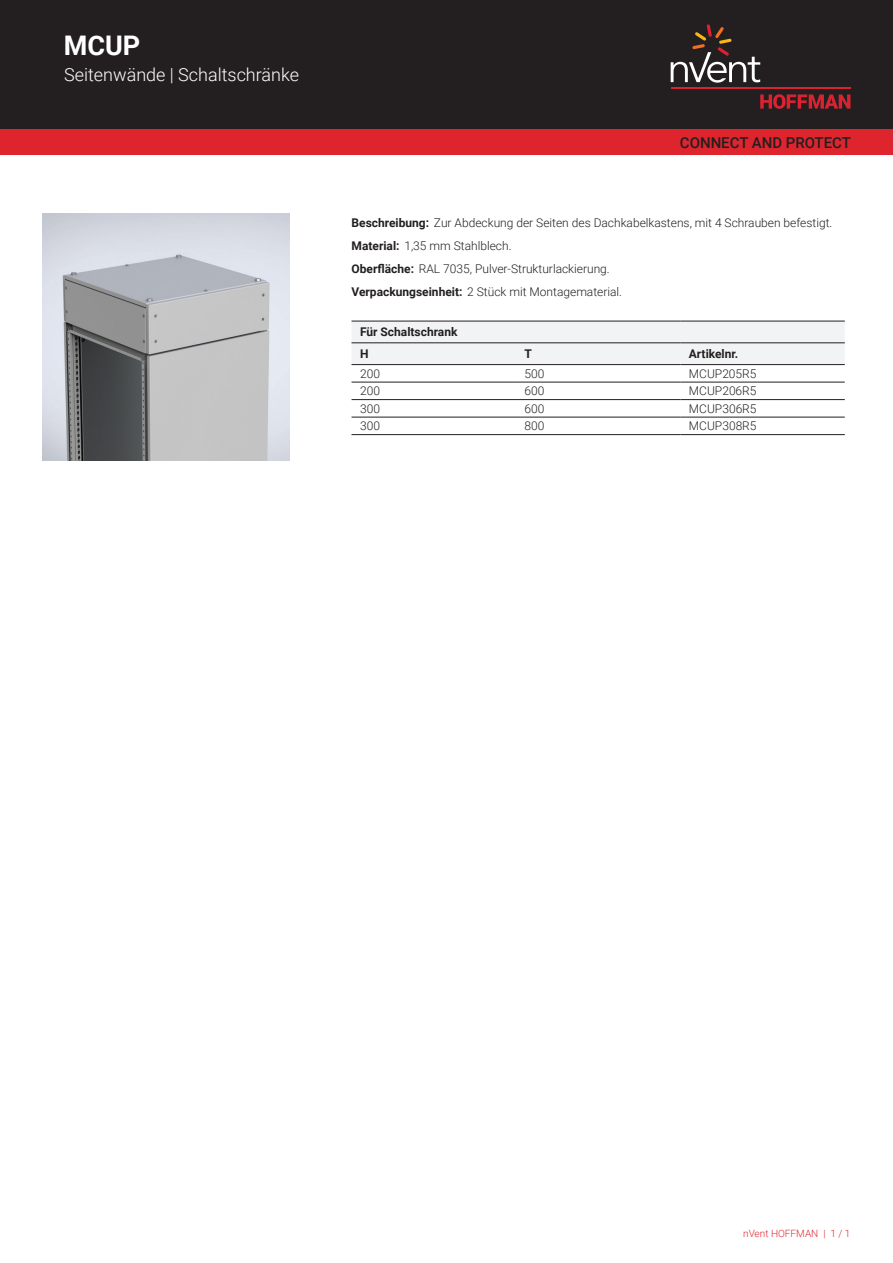
<style>
.page{position:relative;width:893px;height:1263px;background:#fff}
.page>*{position:absolute;margin:0;border:0;box-sizing:border-box;transform-origin:0 0}
.t1{font:700 27px "Roboto";color:#fff}
.t2{font:300 18px "Roboto";color:#fff}
.t3{font:500 15px "Roboto";color:#231f20}
.t4{font:300 12px/23px "Roboto";color:#231f20}
.t5{font:700 12px/21.8px "Roboto";color:#231f20}
.t6{font:300 10.05px "Roboto";color:#de252e}
.s1{font-weight:700}
</style>
<div class="page">
<div style="left:0;top:0;width:893px;height:129px;background:#231f20"></div>
<svg style="left:760px;top:94px;width:90px;height:15px"></svg>
<hr style="left:671px;top:88px;width:179px;height:1px;background:#db2230">
<svg style="left:671px;top:24px;width:89px;height:59px"></svg>
<div style="left:0;top:129px;width:893px;height:26px;background:#de252e"></div>
<div style="left:351px;top:322px;width:494px;height:42px;background:#f2f3f4"></div>
<hr style="left:351px;top:321px;width:165px;height:1px;background:#231f20">
<hr style="left:516px;top:321px;width:164px;height:1px;background:#231f20">
<hr style="left:680px;top:321px;width:165px;height:1px;background:#231f20">
<hr style="left:351px;top:382px;width:165px;height:1px;background:#231f20">
<hr style="left:516px;top:382px;width:164px;height:1px;background:#231f20">
<hr style="left:680px;top:382px;width:165px;height:1px;background:#231f20">
<hr style="left:351px;top:399px;width:165px;height:1px;background:#231f20">
<hr style="left:516px;top:399px;width:164px;height:1px;background:#231f20">
<hr style="left:680px;top:399px;width:165px;height:1px;background:#231f20">
<hr style="left:351px;top:417px;width:165px;height:1px;background:#231f20">
<hr style="left:516px;top:417px;width:164px;height:1px;background:#231f20">
<hr style="left:680px;top:417px;width:165px;height:1px;background:#231f20">
<hr style="left:351px;top:434px;width:165px;height:1px;background:#231f20">
<hr style="left:516px;top:434px;width:164px;height:1px;background:#231f20">
<hr style="left:680px;top:434px;width:165px;height:1px;background:#231f20">
<hr style="left:351px;top:343px;width:165px;height:1px;background:#231f20">
<hr style="left:516px;top:343px;width:164px;height:1px;background:#231f20">
<hr style="left:680px;top:343px;width:165px;height:1px;background:#231f20">
<hr style="left:351px;top:364px;width:165px;height:1px;background:#231f20">
<hr style="left:516px;top:364px;width:164px;height:1px;background:#231f20">
<hr style="left:680px;top:364px;width:165px;height:1px;background:#231f20">
<img style="left:43px;top:213px;width:246px;height:247px">
<h1 class="t1" style="left:64px;top:27px;width:78px">MCUP</h1>
<h2 class="t2" style="left:64px;top:62px;width:236px">Seitenwände | Schaltschränke</h2>
<p class="t3" style="left:680px;top:132px;width:173px">CONNECT AND PROTECT</p>
<p class="t4" style="left:351px;top:211px;width:482px"><span class="s1">Beschreibung:</span> Zur Abdeckung der Seiten des Dachkabelkastens, mit 4 Schrauben befestigt.<br><span class="s1">Material:</span> 1,35 mm Stahlblech.<br><span class="s1">Oberfläche:</span> RAL 7035, Pulver-Strukturlackierung.<br><span class="s1">Verpackungseinheit:</span> 2 Stück mit Montagematerial.</p>
<p class="t5" style="left:360px;top:321px;width:99px">Für Schaltschrank<br>H</p>
<p class="t5" style="left:524px;top:343px;width:9px">T</p>
<p class="t5" style="left:689px;top:343px;width:51px">Artikelnr.</p>
<p class="t4" style="left:360px;top:362px;width:21px">200</p>
<p class="t4" style="left:524px;top:362px;width:21px">500</p>
<p class="t4" style="left:689px;top:362px;width:69px">MCUP205R5</p>
<p class="t4" style="left:360px;top:379px;width:21px">200</p>
<p class="t4" style="left:524px;top:379px;width:21px">600</p>
<p class="t4" style="left:689px;top:379px;width:69px">MCUP206R5</p>
<p class="t4" style="left:360px;top:397px;width:21px">300</p>
<p class="t4" style="left:524px;top:397px;width:21px">600</p>
<p class="t4" style="left:689px;top:397px;width:69px">MCUP306R5</p>
<p class="t4" style="left:360px;top:414px;width:21px">300</p>
<p class="t4" style="left:524px;top:414px;width:21px">800</p>
<p class="t4" style="left:689px;top:414px;width:69px">MCUP308R5</p>
<p class="t6" style="left:743px;top:1226px;width:109px">nVent HOFFMAN | 1 / 1</p>
</div>
